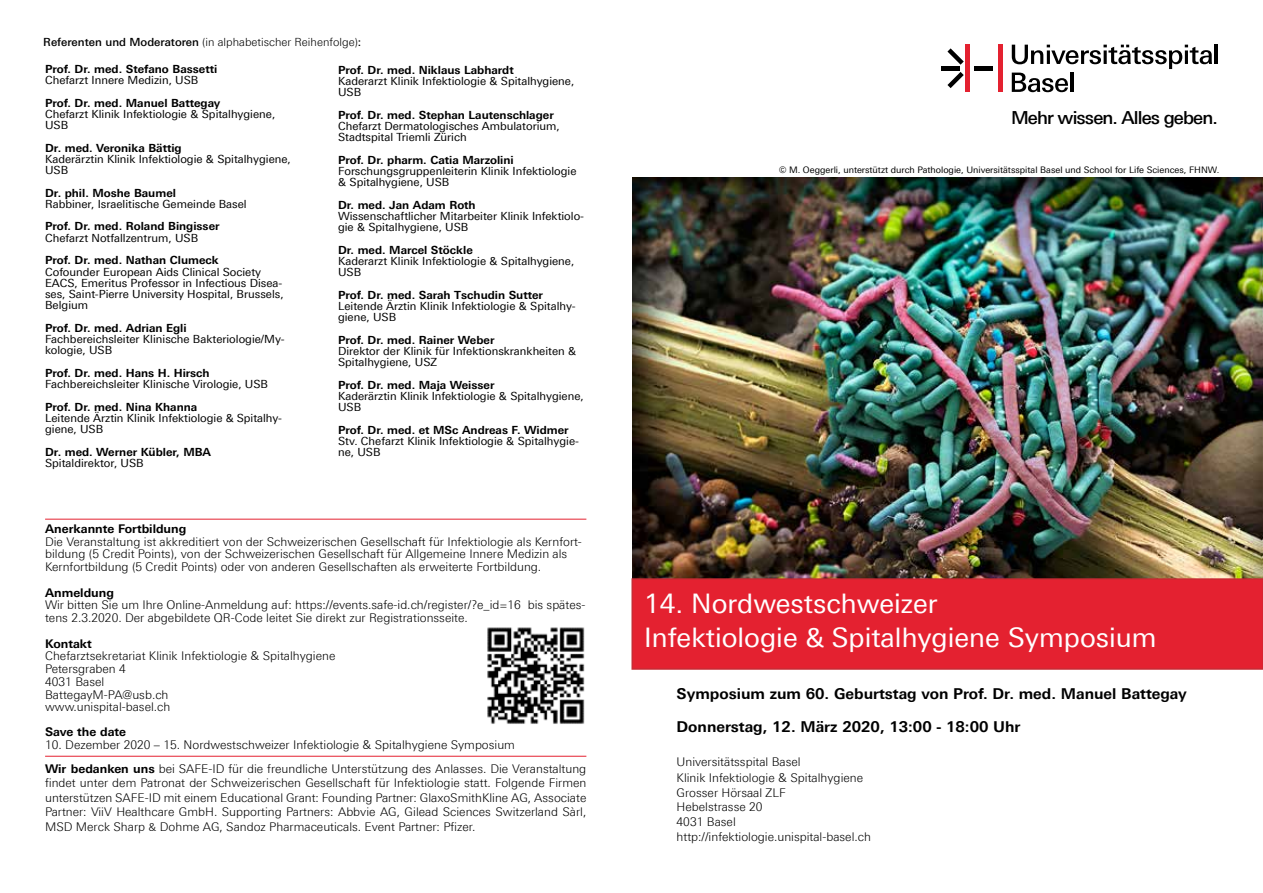
<style>
.page{position:relative;width:1263px;height:893px;background:#fff}
.page>*{position:absolute;margin:0;border:0;box-sizing:border-box;transform-origin:0 0}
.t1{font:27px/34.2px "Linotype Univers 430";color:#fff}
.t2{font:500 18px "Linotype Univers 530";letter-spacing:-.05em;color:#000}
.t3{font:700 15px "Linotype Univers 630";color:#000}
.t4{font:300 12px/12.8px "Linotype Univers 330";color:#000}
.t5{font:700 12px "Linotype Univers 630";color:#000}
.t6{font:11.25px/11.2px "Linotype Univers 430";color:#000}
.t7{font:700 11.25px "Linotype Univers 630";color:#000}
.t8{font:300 11.25px "Linotype Univers 330";color:#000}
.t9{font:9px "Linotype Univers 430";color:#000}
.s1{font-family:"Linotype Univers 530";font-weight:500}
.s2{font-family:"Calibri";font-size:12px}
.s3{font-family:"Calibri";font-size:13.5px}
.s4{font-family:"Linotype Univers 630";font-weight:700}
.s5{font-family:"Calibri"}
.s6{font-family:"Calibri";font-size:28.5px}
</style>
<div class="page">
<img style="left:632px;top:178px;width:629px;height:400px">
<hr style="left:45px;top:519px;width:541px;height:1px;background:#e42130">
<hr style="left:45px;top:756px;width:541px;height:1px;background:#e42130">
<hr style="left:965px;top:45px;width:4px;height:47px;background:#e42130">
<div style="left:998px;top:45px;width:5px;height:47px;background:#e42130"></div>
<div style="left:975px;top:66px;width:18px;height:5px;background:#000"></div>
<div style="left:941px;top:66px;width:19px;height:5px;background:#000"></div>
<svg style="left:947px;top:48px;width:17px;height:17px"></svg>
<svg style="left:947px;top:72px;width:17px;height:16px"></svg>
<hr style="left:1215px;top:45px;width:3px;height:19px;background:#000">
<svg style="left:1012px;top:45px;width:200px;height:47px"></svg>
<hr style="left:1070px;top:73px;width:3px;height:19px;background:#000">
<div style="left:631px;top:578px;width:632px;height:92px;background:#e42130"></div>
<img style="left:487px;top:627px;width:98px;height:97px">
<p class="t8" style="left:43px;top:35px;width:320px"><span class="s1">Referenten und Moderatoren</span> (in alphabetischer Reihenfolge)<span class="s1">:</span></p>
<p class="t7" style="left:45px;top:62px;width:174px">Prof. Dr. med. Stefano Bassetti</p>
<p class="t6" style="left:45px;top:75px;width:155px">Chefarzt Innere Medizin, USB</p>
<p class="t7" style="left:45px;top:96px;width:177px">Prof. Dr. med. Manuel Battegay</p>
<p class="t6" style="left:45px;top:108px;width:232px">Chefarzt Klinik Infektiologie <span class="s2">&amp;</span> Spitalhygiene,<br>USB</p>
<p class="t7" style="left:45px;top:141px;width:138px">Dr. med. Veronika Bättig</p>
<p class="t6" style="left:45px;top:153px;width:247px">Kaderärztin Klinik Infektiologie <span class="s2">&amp;</span> Spitalhygiene,<br>USB</p>
<p class="t7" style="left:45px;top:186px;width:132px">Dr. phil. Moshe Baumel</p>
<p class="t6" style="left:45px;top:198px;width:203px">Rabbiner, Israelitische Gemeinde Basel</p>
<p class="t7" style="left:45px;top:220px;width:176px">Prof. Dr. med. Roland Bingisser</p>
<p class="t6" style="left:45px;top:232px;width:155px">Chefarzt Notfallzentrum, USB</p>
<p class="t7" style="left:45px;top:253px;width:175px">Prof. Dr. med. Nathan Clumeck</p>
<p class="t6" style="left:45px;top:266px;width:240px">Cofounder European Aids Clinical Society EACS, Emeritus Professor in Infectious Disea&shy;ses, Saint-Pierre University Hospital, Brussels, Belgium</p>
<p class="t7" style="left:45px;top:321px;width:143px">Prof. Dr. med. Adrian Egli</p>
<p class="t6" style="left:45px;top:333px;width:241px">Fachbereichsleiter Klinische Bakteriologie/My&shy;kologie, USB</p>
<p class="t7" style="left:45px;top:366px;width:166px">Prof. Dr. med. Hans H. Hirsch</p>
<p class="t6" style="left:45px;top:378px;width:225px">Fachbereichsleiter Klinische Virologie, USB</p>
<p class="t7" style="left:45px;top:400px;width:154px">Prof. Dr. med. Nina Khanna</p>
<p class="t6" style="left:45px;top:412px;width:238px">Leitende Ärztin Klinik Infektiologie <span class="s2">&amp;</span> Spitalhy&shy;giene, USB</p>
<p class="t7" style="left:45px;top:445px;width:167px">Dr. med. Werner Kübler, MBA</p>
<p class="t6" style="left:45px;top:457px;width:100px">Spitaldirektor, USB</p>
<p class="t7" style="left:338px;top:63px;width:177px">Prof. Dr. med. Niklaus Labhardt</p>
<p class="t6" style="left:338px;top:76px;width:238px">Kaderarzt Klinik Infektiologie <span class="s2">&amp;</span> Spitalhygiene,<br>USB</p>
<p class="t7" style="left:338px;top:108px;width:217px">Prof. Dr. med. Stephan Lautenschlager</p>
<p class="t6" style="left:338px;top:121px;width:223px">Chefarzt Dermatologisches Ambulatorium,<br>Stadtspital Triemli Zürich</p>
<p class="t7" style="left:338px;top:153px;width:177px">Prof. Dr. pharm. Catia Marzolini</p>
<p class="t6" style="left:338px;top:166px;width:240px">Forschungsgruppenleiterin Klinik Infektiologie <span class="s2">&amp;</span> Spitalhygiene, USB</p>
<p class="t7" style="left:338px;top:198px;width:139px">Dr. med. Jan Adam Roth</p>
<p class="t6" style="left:338px;top:211px;width:248px">Wissenschaftlicher Mitarbeiter Klinik Infektiolo&shy;gie <span class="s2">&amp;</span> Spitalhygiene, USB</p>
<p class="t7" style="left:338px;top:243px;width:136px">Dr. med. Marcel Stöckle</p>
<p class="t6" style="left:338px;top:256px;width:238px">Kaderarzt Klinik Infektiologie <span class="s2">&amp;</span> Spitalhygiene,<br>USB</p>
<p class="t7" style="left:338px;top:288px;width:206px">Prof. Dr. med. Sarah Tschudin Sutter</p>
<p class="t6" style="left:338px;top:301px;width:239px">Leitende Ärztin Klinik Infektiologie <span class="s2">&amp;</span> Spitalhy&shy;giene, USB</p>
<p class="t7" style="left:338px;top:333px;width:158px">Prof. Dr. med. Rainer Weber</p>
<p class="t6" style="left:338px;top:346px;width:240px">Direktor der Klinik für Infektionskrankheiten <span class="s2">&amp;<br></span>Spitalhygiene, USZ</p>
<p class="t7" style="left:338px;top:378px;width:158px">Prof. Dr. med. Maja Weisser</p>
<p class="t6" style="left:338px;top:391px;width:247px">Kaderärztin Klinik Infektiologie <span class="s2">&amp;</span> Spitalhygiene,<br>USB</p>
<p class="t7" style="left:338px;top:423px;width:232px">Prof. Dr. med. et MSc Andreas F. Widmer</p>
<p class="t6" style="left:338px;top:436px;width:242px">Stv. Chefarzt Klinik Infektiologie <span class="s2">&amp;</span> Spitalhygie&shy;ne, USB</p>
<p class="t5" style="left:45px;top:521px;width:143px">Anerkannte Fortbildung</p>
<p class="t4" style="left:45px;top:535px;width:538px">Die Veranstaltung ist akkreditiert von der Schweizerischen Gesellschaft für Infektiologie als Kernfort&shy;bildung (5 Credit Points), von der Schweizerischen Gesellschaft für Allgemeine Innere Medizin als<br>Kernfortbildung (5 Credit Points) oder von anderen Gesellschaften als erweiterte Fortbildung.</p>
<p class="t5" style="left:45px;top:585px;width:70px">Anmeldung</p>
<p class="t4" style="left:45px;top:598px;width:542px">Wir bitten Sie um Ihre Online-Anmeldung auf: https://events.safe-id.ch/register/?e_id=16 bis spätes&shy;tens 2.3.2020. Der abgebildete QR-Code leitet Sie direkt zur Registrationsseite.</p>
<p class="t5" style="left:45px;top:636px;width:48px">Kontakt</p>
<p class="t4" style="left:45px;top:649px;width:292px">Chefarztsekretariat Klinik Infektiologie <span class="s3">&amp;</span> Spitalhygiene<br>Petersgraben 4<br>4031 Basel<br>BattegayM-PA@usb.ch<br>www.unispital-basel.ch</p>
<p class="t5" style="left:45px;top:724px;width:82px">Save the date</p>
<p class="t4" style="left:45px;top:732px;width:543px;line-height:24.3px">10. Dezember 2020 – 15. Nordwestschweizer Infektiologie <span class="s3">&amp;</span> Spitalhygiene Symposium<br><span class="s4">Wir bedanken uns</span> bei SAFE-ID für die freundliche Unterstützung des Anlasses. Die Veranstaltung</p>
<p class="t4" style="left:45px;top:776px;width:543px;line-height:14.4px;text-align:justify">findet unter dem Patronat der Schweizerischen Gesellschaft für Infektiologie statt. Folgende Firmen unterstützen SAFE-ID mit einem Educational Grant: Founding Partner: GlaxoSmithKline AG, Associate Partner: ViiV Healthcare GmbH. Supporting Partners: Abbvie AG, Gilead Sciences Switzerland Sàrl, MSD Merck Sharp <span class="s5">&amp;</span> Dohme AG, Sandoz Pharmaceuticals. Event Partner: Pfizer.</p>
<h2 class="t2" style="left:1011px;top:107px;width:208px">Mehr wissen. Alles geben.</h2>
<p class="t9" style="left:779px;top:165px;width:442px">© M. Oeggerli, unterstützt durch Pathologie, Universitätsspital Basel und School for Life Sciences, FHNW.</p>
<h1 class="t1" style="left:644px;top:587px;width:514px">14. Nordwestschweizer<br>Infektiologie <span class="s6">&amp;</span> Spitalhygiene Symposium</h1>
<p class="t3" style="left:677px;top:685px;width:512px">Symposium zum 60. Geburtstag von Prof. Dr. med. Manuel Battegay</p>
<p class="t3" style="left:677px;top:718px;width:345px">Donnerstag, 12. März 2020, 13:00 - 18:00 Uhr</p>
<p class="t4" style="left:677px;top:754px;width:188px;line-height:16.2px">Universitätsspital Basel<br>Klinik Infektiologie <span class="s3">&amp;</span> Spitalhygiene</p>
<p class="t4" style="left:677px;top:785px;width:196px;line-height:14.5px">Grosser Hörsaal ZLF<br>Hebelstrasse 20<br>4031 Basel http://infektiologie.unispital-basel.ch</p>
</div>
